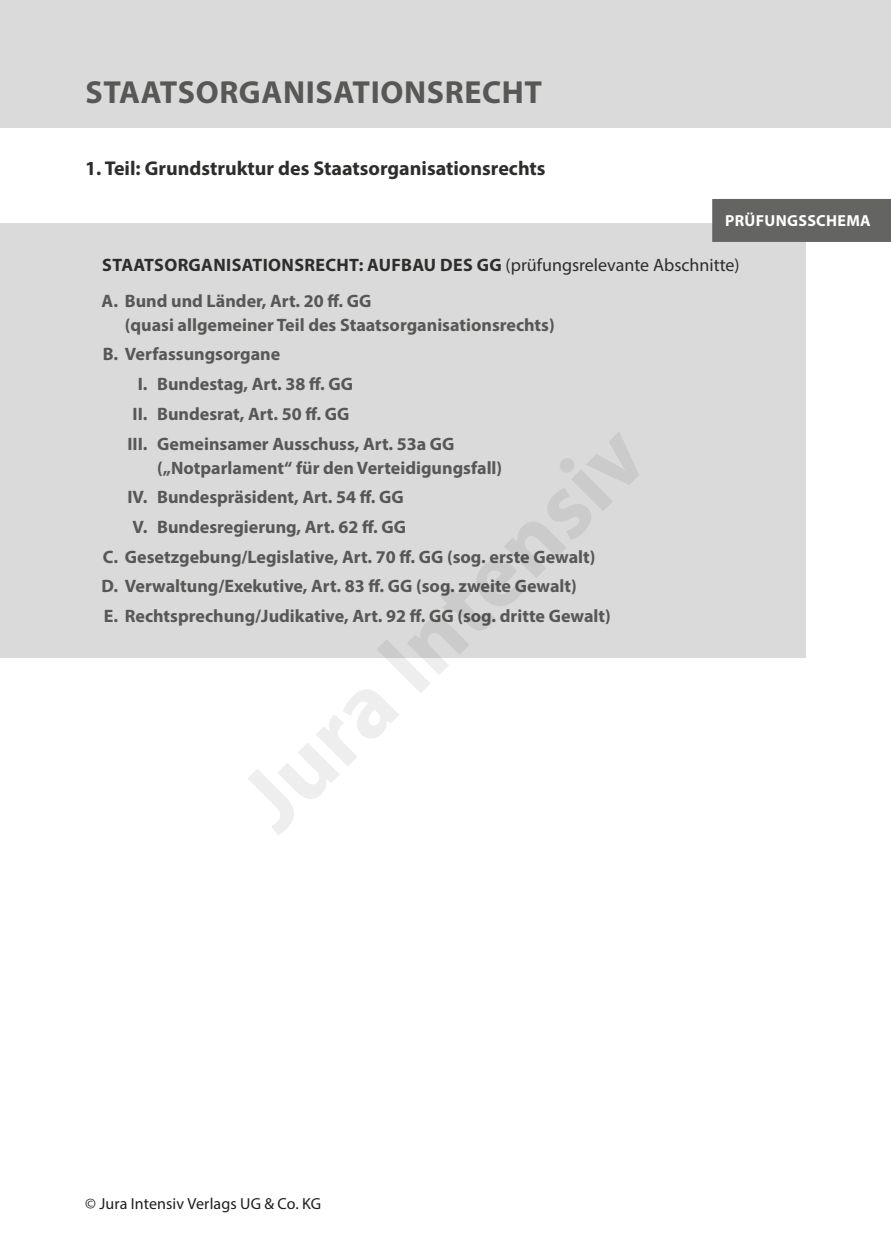
<style>
.page{position:relative;width:891px;height:1259px;background:#fff}
.page>*{position:absolute;margin:0;border:0;box-sizing:border-box;transform-origin:0 0}
.t1{font:700 32px "Myriad Pro";letter-spacing:.02em;color:#575756}
.t2{font:700 20px "Myriad Pro";color:#2e2d2c}
.t3{font:700 18px "Myriad Pro";color:#575756}
.t4{font:700 18px/35.4px "Myriad Pro";letter-spacing:.02em;color:#2e2d2c}
.t5{font:16px "Myriad Pro";letter-spacing:.005em;color:#1d1d1b}
.t6{font:700 16px "Myriad Pro";letter-spacing:.02em;color:#fff}
.s1{font-weight:400}
.s2{color:#575756}
</style>
<div class="page">
<div style="left:0;top:223px;width:805px;height:435px;background:#dadada"></div>
<div style="left:0;top:0;width:890px;height:127px;background:#dadada"></div>
<div style="left:711px;top:199px;width:179px;height:43px;background:#646463"></div>
<h1 class="t1" style="left:85px;top:72px;width:458px">STAATSORGANISATIONSRECHT</h1>
<p class="t2" style="left:85px;top:156px;width:462px">1. Teil: Grundstruktur des Staatsorganisationsrechts</p>
<p class="t6" style="left:724px;top:210px;width:147px">PRÜFUNGSSCHEMA</p>
<p class="t4" style="left:102px;top:247px;width:639px">STAATSORGANISATIONSRECHT: AUFBAU DES GG <span class="s1">(prüfungsrelevante Abschnitte)<br></span><span class="s2">A. Bund und Länder, Art. 20 ff. GG</span></p>
<p class="t3" style="left:125px;top:313px;width:431px">(quasi allgemeiner Teil des Staatsorganisationsrechts)</p>
<p class="t3" style="left:103px;top:343px;width:179px">B. Verfassungsorgane</p>
<p class="t3" style="left:138px;top:372px;width:217px">I. Bundestag, Art. 38 ff. GG</p>
<p class="t3" style="left:132px;top:402px;width:218px">II. Bundesrat, Art. 50 ff. GG</p>
<p class="t3" style="left:127px;top:432px;width:328px">III. Gemeinsamer Ausschuss, Art. 53a GG</p>
<p class="t3" style="left:157px;top:456px;width:346px">(„Notparlament“ für den Verteidigungsfall)</p>
<p class="t3" style="left:127px;top:485px;width:277px">IV. Bundespräsident, Art. 54 ff. GG</p>
<p class="t3" style="left:133px;top:515px;width:275px">V. Bundesregierung, Art. 62 ff. GG</p>
<p class="t3" style="left:103px;top:545px;width:494px">C. Gesetzgebung/Legislative, Art. 70 ff. GG (sog. erste Gewalt)</p>
<p class="t3" style="left:102px;top:574px;width:476px">D. Verwaltung/Exekutive, Art. 83 ff. GG (sog. zweite Gewalt)</p>
<p class="t3" style="left:104px;top:604px;width:508px">E. Rechtsprechung/Judikative, Art. 92 ff. GG (sog. dritte Gewalt)</p>
<p class="t5" style="left:85px;top:1194px;width:237px">© Jura Intensiv Verlags UG &amp; Co. KG</p>
</div>
